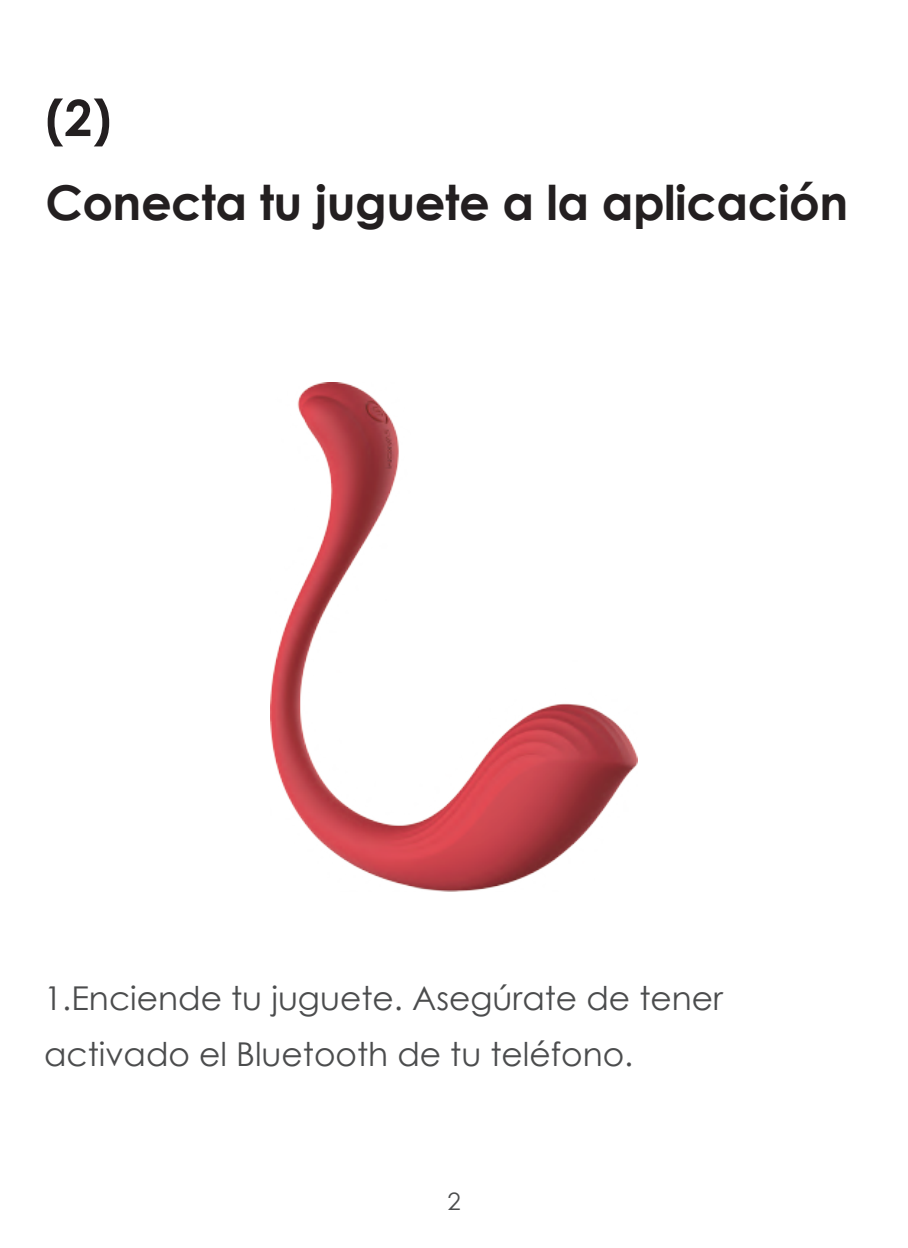
<style>
.page{position:relative;width:908px;height:1248px;background:#fff}
.page>*{position:absolute;margin:0;border:0;box-sizing:border-box;transform-origin:0 0}
.t1{font:700 50px "Century Gothic";color:#231f20}
.t2{font:700 48px "Century Gothic";letter-spacing:-.01em;color:#231f20}
.t3{font:32.8px/56.4px "Century Gothic";color:#4b4c4d}
.t4{font:24px "Century Gothic";color:#4b4c4d}
</style>
<div class="page">
<img style="left:270px;top:382px;width:367px;height:509px">
<h1 class="t1" style="left:45px;top:80px;width:67px">(2)</h1>
<h2 class="t2" style="left:45px;top:166px;width:804px">Conecta tu juguete a la aplicación</h2>
<p class="t3" style="left:44px;top:969px;width:680px">1.Enciende tu juguete. Asegúrate de tener activado el Bluetooth de tu teléfono.</p>
<p class="t4" style="left:447px;top:1184px;width:15px">2</p>
</div>
